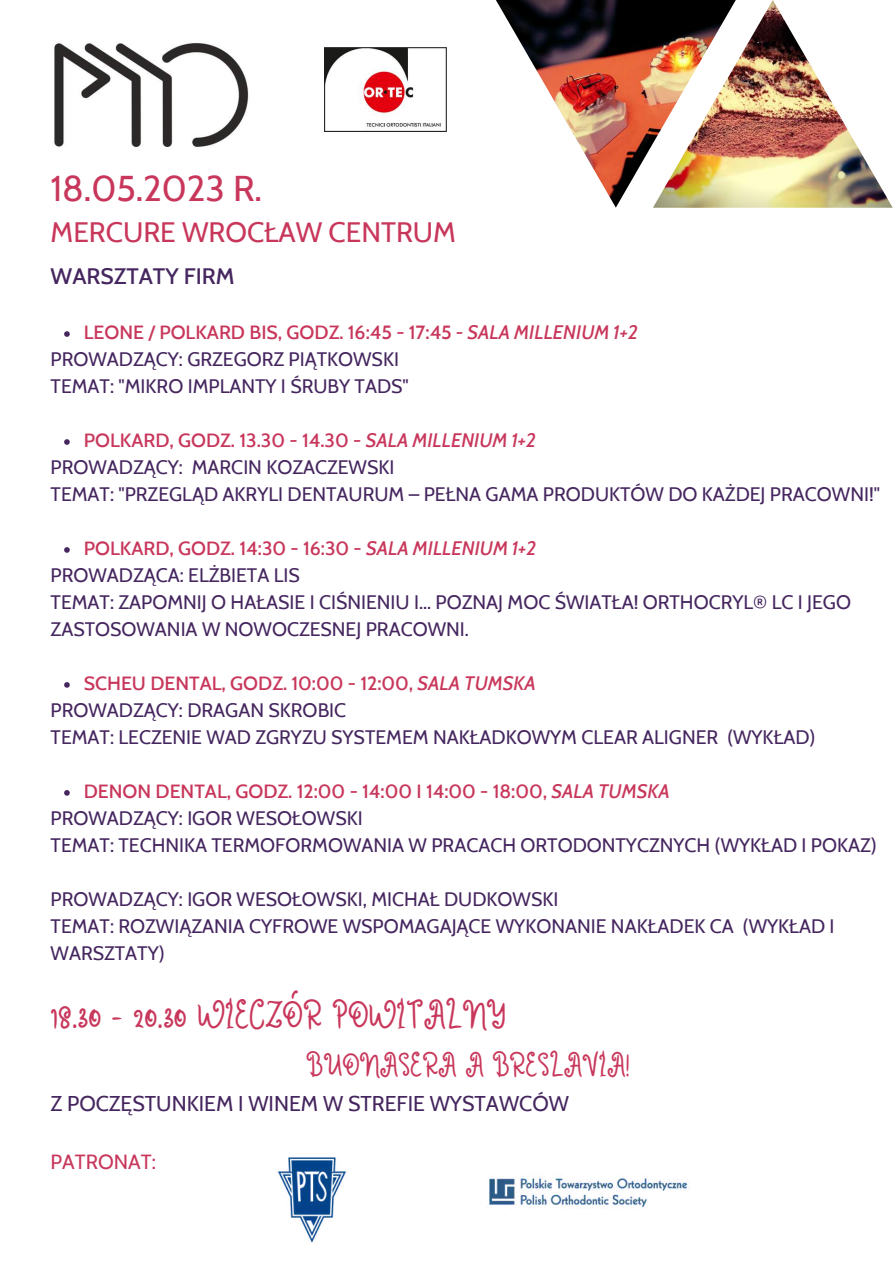
<style>
.page{position:relative;width:893px;height:1264px;background:#fff}
.page>*{position:absolute;margin:0;border:0;box-sizing:border-box;transform-origin:0 0}
.t1{font:37.8px "Rosita Yandi Designs";color:#c8375b}
.t2{font:35.7px "Cabin";color:#c8375b}
.t3{font:31.8px "Rosita Yandi Designs";color:#c8375b}
.t4{font:28.05px "Cabin";color:#c8375b}
.t5{font:500 22.8px "Cabin";color:#45265f}
.t6{font:21.3px "Cabin";color:#45265f}
.t7{font:20.4px "Cabin";color:#c8375b}
.t8{font:19.5px/27px "Cabin";color:#45265f}
.t9{font:500 19.5px "Cabin";color:#c8375b}
.s1{font-style:italic}
</style>
<div class="page">
<img style="left:496px;top:0;width:157px;height:208px">
<img style="left:653px;top:0;width:239px;height:208px">
<img style="left:54px;top:43px;width:271px;height:104px">
<img style="left:325px;top:47px;width:121px;height:85px">
<img style="left:489px;top:1176px;width:199px;height:32px">
<img style="left:277px;top:1157px;width:70px;height:85px">
<svg style="left:64px;top:331px;width:6px;height:6px"></svg>
<svg style="left:64px;top:439px;width:6px;height:6px"></svg>
<svg style="left:64px;top:547px;width:6px;height:6px"></svg>
<svg style="left:64px;top:682px;width:6px;height:5px"></svg>
<svg style="left:64px;top:790px;width:6px;height:5px"></svg>
<h2 class="t2" style="left:51px;top:167px;width:213px">18.05.2023 R.</h2>
<h3 class="t4" style="left:51px;top:215px;width:407px">MERCURE WROCŁAW CENTRUM</h3>
<p class="t5" style="left:51px;top:262px;width:185px">WARSZTATY FIRM</p>
<p class="t9" style="left:84px;top:320px;width:555px">LEONE / POLKARD BIS, GODZ. 16:45 - 17:45 <span class="s1">- SALA MILLENIUM 1+2</span></p>
<p class="t8" style="left:51px;top:345px;width:360px">PROWADZĄCY: GRZEGORZ PIĄTKOWSKI<br>TEMAT: "MIKRO IMPLANTY I ŚRUBY TADS"</p>
<p class="t9" style="left:84px;top:428px;width:454px">POLKARD, GODZ. 13.30 - 14.30 - <span class="s1">SALA MILLENIUM 1+2</span></p>
<p class="t8" style="left:51px;top:453px;width:830px">PROWADZĄCY: MARCIN KOZACZEWSKI<br>TEMAT: "PRZEGLĄD AKRYLI DENTAURUM – PEŁNA GAMA PRODUKTÓW DO KAŻDEJ PRACOWNI!"</p>
<p class="t9" style="left:84px;top:536px;width:454px">POLKARD, GODZ. 14:30 - 16:30 - <span class="s1">SALA MILLENIUM 1+2</span></p>
<p class="t8" style="left:51px;top:561px;width:801px">PROWADZĄCA: ELŻBIETA LIS<br>TEMAT: ZAPOMNIJ O HAŁASIE I CIŚNIENIU I... POZNAJ MOC ŚWIATŁA! ORTHOCRYL® LC I JEGO<br>ZASTOSOWANIA W NOWOCZESNEJ PRACOWNI.</p>
<p class="t9" style="left:84px;top:671px;width:453px">SCHEU DENTAL, GODZ. 10:00 - 12:00, <span class="s1">SALA TUMSKA</span></p>
<p class="t8" style="left:51px;top:696px;width:766px">PROWADZĄCY: DRAGAN SKROBIC<br>TEMAT: LECZENIE WAD ZGRYZU SYSTEMEM NAKŁADKOWYM CLEAR ALIGNER (WYKŁAD)</p>
<p class="t9" style="left:84px;top:779px;width:587px">DENON DENTAL, GODZ. 12:00 - 14:00 I 14:00 - 18:00, <span class="s1">SALA TUMSKA</span></p>
<p class="t8" style="left:51px;top:804px;width:827px">PROWADZĄCY: IGOR WESOŁOWSKI<br>TEMAT: TECHNIKA TERMOFORMOWANIA W PRACACH ORTODONTYCZNYCH (WYKŁAD I POKAZ)</p>
<p class="t8" style="left:51px;top:885px;width:785px">PROWADZĄCY: IGOR WESOŁOWSKI, MICHAŁ DUDKOWSKI<br>TEMAT: ROZWIĄZANIA CYFROWE WSPOMAGAJĄCE WYKONANIE NAKŁADEK CA (WYKŁAD I<br>WARSZTATY)</p>
<h1 class="t1" style="left:51px;top:996px;width:457px">18.30 - 20.30 WIECZÓR POWITALNY</h1>
<h3 class="t3" style="left:306px;top:1049px;width:325px">BUONASERA A BRESLAVIA!</h3>
<p class="t6" style="left:51px;top:1089px;width:520px">Z POCZĘSTUNKIEM I WINEM W STREFIE WYSTAWCÓW</p>
<p class="t7" style="left:51px;top:1148px;width:107px">PATRONAT:</p>
</div>
